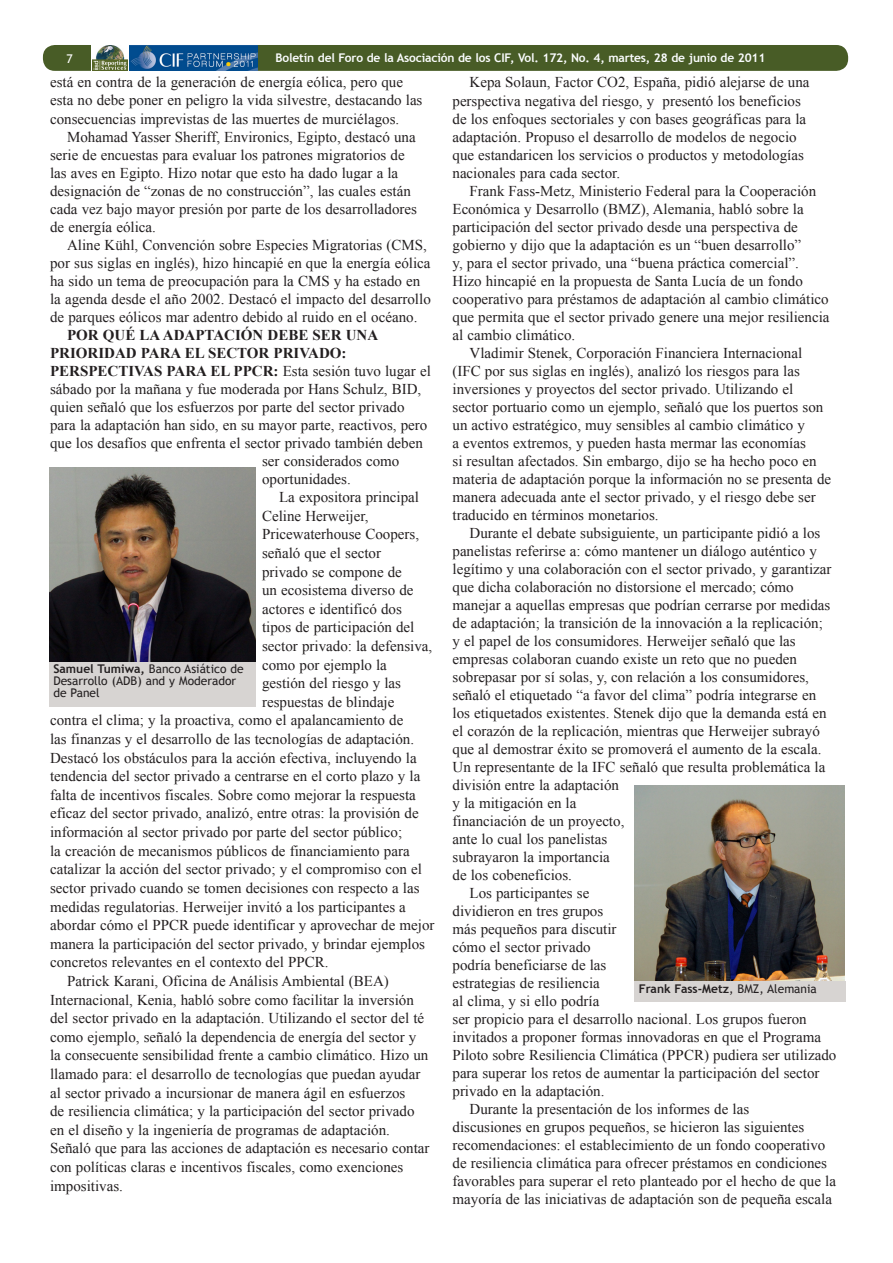
<style>
.page{position:relative;width:893px;height:1263px;background:#fff}
.page>*{position:absolute;margin:0;border:0;box-sizing:border-box;transform-origin:0 0}
.ENB_-_Body{font:15px/18px "Times New Roman";color:#231f20}
.ENB_-_Body-2{font:700 15px "Times New Roman";color:#231f20}
.t1{font:700 12px "Trebuchet MS";letter-spacing:-.015em;color:#fbfdfe}
.Image_caption{font:12px/12px "Trebuchet MS";color:#231f20}
.Image_caption-2{font:700 12px "Trebuchet MS";color:#231f20}
.t2{font:12px "Trebuchet MS";color:#fff}
.s1{font-weight:400}
.s2{font-weight:700}
</style>
<div class="page">
<div style="left:43px;top:45px;width:805px;height:26px;background:#485c26;border-radius:12px"></div>
<div style="left:91px;top:44px;width:38px;height:27px;background:#fff"></div>
<img style="left:92px;top:45px;width:36px;height:26px">
<div style="left:128px;top:45px;width:130px;height:26px;background:#014c8f"></div>
<img style="left:130px;top:45px;width:127px;height:26px">
<img style="left:49px;top:468px;width:206px;height:194px">
<div style="left:49px;top:662px;width:206px;height:44px;background:#d7d4d2"></div>
<img style="left:635px;top:785px;width:209px;height:196px">
<div style="left:635px;top:981px;width:211px;height:21px;background:#d7d4d2"></div>
<p class="t2" style="left:67px;top:51px;width:8px">7</p>
<p class="t1" style="left:276px;top:50px;width:491px">Boletín del Foro de la Asociación de los CIF, Vol. 172, No. 4, martes, 28 de junio de 2011</p>
<p class="ENB_-_Body" style="left:50px;top:73px;width:374px">está en contra de la generación de energía eólica, pero que esta no debe poner en peligro la vida silvestre, destacando las consecuencias imprevistas de las muertes de murciélagos.</p>
<p class="ENB_-_Body" style="left:50px;top:127px;width:368px;text-indent:17px">Mohamad Yasser Sheriff, Environics, Egipto, destacó una serie de encuestas para evaluar los patrones migratorios de las aves en Egipto. Hizo notar que esto ha dado lugar a la designación de “zonas de no construcción”, las cuales están cada vez bajo mayor presión por parte de los desarrolladores de energía eólica.</p>
<p class="ENB_-_Body" style="left:50px;top:235px;width:382px;text-indent:17px">Aline Kühl, Convención sobre Especies Migratorias (CMS, por sus siglas en inglés), hizo hincapié en que la energía eólica ha sido un tema de preocupación para la CMS y ha estado en la agenda desde el año 2002. Destacó el impacto del desarrollo de parques eólicos mar adentro debido al ruido en el océano.</p>
<p class="ENB_-_Body-2" style="left:67px;top:324px;width:313px">POR QUÉ LA ADAPTACIÓN DEBE SER UNA</p>
<p class="ENB_-_Body-2" style="left:50px;top:342px;width:298px">PRIORIDAD PARA EL SECTOR PRIVADO:</p>
<p class="ENB_-_Body-2" style="left:50px;top:360px;width:382px">PERSPECTIVAS PARA EL PPCR: <span class="s1">Esta sesión tuvo lugar el</span></p>
<p class="ENB_-_Body" style="left:50px;top:379px;width:373px">sábado por la mañana y fue moderada por Hans Schulz, BID,</p>
<p class="ENB_-_Body" style="left:50px;top:397px;width:356px">quien señaló que los esfuerzos por parte del sector privado</p>
<p class="ENB_-_Body" style="left:50px;top:415px;width:379px">para la adaptación han sido, en su mayor parte, reactivos, pero</p>
<p class="ENB_-_Body" style="left:50px;top:433px;width:374px">que los desafíos que enfrenta el sector privado también deben</p>
<p class="ENB_-_Body" style="left:262px;top:451px;width:139px">ser considerados como</p>
<p class="ENB_-_Body" style="left:262px;top:469px;width:90px">oportunidades.</p>
<p class="ENB_-_Body" style="left:279px;top:488px;width:141px">La expositora principal</p>
<p class="ENB_-_Body" style="left:262px;top:507px;width:108px">Celine Herweijer,</p>
<p class="ENB_-_Body" style="left:262px;top:525px;width:158px">Pricewaterhouse Coopers,</p>
<p class="ENB_-_Body" style="left:262px;top:544px;width:121px">señaló que el sector</p>
<p class="ENB_-_Body" style="left:262px;top:562px;width:141px">privado se compone de</p>
<p class="ENB_-_Body" style="left:262px;top:581px;width:153px">un ecosistema diverso de</p>
<p class="ENB_-_Body" style="left:262px;top:600px;width:141px">actores e identificó dos</p>
<p class="ENB_-_Body" style="left:262px;top:618px;width:154px">tipos de participación del</p>
<p class="ENB_-_Body" style="left:262px;top:637px;width:172px">sector privado: la defensiva,</p>
<p class="ENB_-_Body" style="left:262px;top:655px;width:126px">como por ejemplo la</p>
<p class="ENB_-_Body" style="left:262px;top:674px;width:140px">gestión del riesgo y las</p>
<p class="ENB_-_Body" style="left:262px;top:693px;width:134px">respuestas de blindaje</p>
<p class="ENB_-_Body" style="left:50px;top:711px;width:355px">contra el clima; y la proactiva, como el apalancamiento de</p>
<p class="ENB_-_Body" style="left:50px;top:730px;width:366px">las finanzas y el desarrollo de las tecnologías de adaptación.</p>
<p class="ENB_-_Body" style="left:50px;top:748px;width:368px">Destacó los obstáculos para la acción efectiva, incluyendo la</p>
<p class="ENB_-_Body" style="left:50px;top:767px;width:372px">tendencia del sector privado a centrarse en el corto plazo y la</p>
<p class="ENB_-_Body" style="left:50px;top:786px;width:367px">falta de incentivos fiscales. Sobre como mejorar la respuesta</p>
<p class="ENB_-_Body" style="left:50px;top:804px;width:370px">eficaz del sector privado, analizó, entre otras: la provisión de</p>
<p class="ENB_-_Body" style="left:50px;top:823px;width:354px">información al sector privado por parte del sector público;</p>
<p class="ENB_-_Body" style="left:50px;top:841px;width:361px">la creación de mecanismos públicos de financiamiento para</p>
<p class="ENB_-_Body" style="left:50px;top:860px;width:373px">catalizar la acción del sector privado; y el compromiso con el</p>
<p class="ENB_-_Body" style="left:50px;top:879px;width:371px">sector privado cuando se tomen decisiones con respecto a las</p>
<p class="ENB_-_Body" style="left:50px;top:897px;width:357px">medidas regulatorias. Herweijer invitó a los participantes a</p>
<p class="ENB_-_Body" style="left:50px;top:916px;width:386px">abordar cómo el PPCR puede identificar y aprovechar de mejor</p>
<p class="ENB_-_Body" style="left:50px;top:934px;width:376px">manera la participación del sector privado, y brindar ejemplos</p>
<p class="ENB_-_Body" style="left:50px;top:953px;width:280px">concretos relevantes en el contexto del PPCR.</p>
<p class="ENB_-_Body" style="left:50px;top:971px;width:381px;line-height:18.6px;text-indent:17px">Patrick Karani, Oficina de Análisis Ambiental (BEA)<br>Internacional, Kenia, habló sobre como facilitar la inversión del sector privado en la adaptación. Utilizando el sector del té como ejemplo, señaló la dependencia de energía del sector y la consecuente sensibilidad frente a cambio climático. Hizo un llamado para: el desarrollo de tecnologías que puedan ayudar al sector privado a incursionar de manera ágil en esfuerzos<br>de resiliencia climática; y la participación del sector privado en el diseño y la ingeniería de programas de adaptación.<br>Señaló que para las acciones de adaptación es necesario contar con políticas claras e incentivos fiscales, como exenciones impositivas.</p>
<p class="ENB_-_Body" style="left:452px;top:73px;width:359px;text-indent:17px">Kepa Solaun, Factor CO2, España, pidió alejarse de una perspectiva negativa del riesgo, y presentó los beneficios de los enfoques sectoriales y con bases geográficas para la adaptación. Propuso el desarrollo de modelos de negocio que estandaricen los servicios o productos y metodologías nacionales para cada sector.</p>
<p class="ENB_-_Body" style="left:452px;top:182px;width:378px;text-indent:17px">Frank Fass-Metz, Ministerio Federal para la Cooperación Económica y Desarrollo (BMZ), Alemania, habló sobre la participación del sector privado desde una perspectiva de gobierno y dijo que la adaptación es un “buen desarrollo”<br>y, para el sector privado, una “buena práctica comercial”.<br>Hizo hincapié en la propuesta de Santa Lucía de un fondo cooperativo para préstamos de adaptación al cambio climático que permita que el sector privado genere una mejor resiliencia al cambio climático.</p>
<p class="ENB_-_Body" style="left:452px;top:344px;width:380px;text-indent:17px">Vladimir Stenek, Corporación Financiera Internacional (IFC por sus siglas en inglés), analizó los riesgos para las inversiones y proyectos del sector privado. Utilizando el sector portuario como un ejemplo, señaló que los puertos son un activo estratégico, muy sensibles al cambio climático y<br>a eventos extremos, y pueden hasta mermar las economías<br>si resultan afectados. Sin embargo, dijo se ha hecho poco en materia de adaptación porque la información no se presenta de manera adecuada ante el sector privado, y el riesgo debe ser traducido en términos monetarios.</p>
<p class="ENB_-_Body" style="left:452px;top:524px;width:381px;text-indent:17px">Durante el debate subsiguiente, un participante pidió a los panelistas referirse a: cómo mantener un diálogo auténtico y legítimo y una colaboración con el sector privado, y garantizar que dicha colaboración no distorsione el mercado; cómo manejar a aquellas empresas que podrían cerrarse por medidas de adaptación; la transición de la innovación a la replicación; y el papel de los consumidores. Herweijer señaló que las empresas colaboran cuando existe un reto que no pueden sobrepasar por sí solas, y, con relación a los consumidores, señaló el etiquetado “a favor del clima” podría integrarse en los etiquetados existentes. Stenek dijo que la demanda está en el corazón de la replicación, mientras que Herweijer subrayó que al demostrar éxito se promoverá el aumento de la escala.<br>Un representante de la IFC señaló que resulta problemática la división entre la adaptación<br>y la mitigación en la<br>financiación de un proyecto,<br>ante lo cual los panelistas<br>subrayaron la importancia<br>de los cobeneficios.</p>
<p class="ENB_-_Body" style="left:452px;top:884px;width:385px;text-indent:17px">Los participantes se<br>dividieron en tres grupos<br>más pequeños para discutir<br>cómo el sector privado<br>podría beneficiarse de las<br>estrategias de resiliencia<br>al clima, y si ello podría<br>ser propicio para el desarrollo nacional. Los grupos fueron invitados a proponer formas innovadoras en que el Programa Piloto sobre Resiliencia Climática (PPCR) pudiera ser utilizado para superar los retos de aumentar la participación del sector privado en la adaptación.</p>
<p class="ENB_-_Body" style="left:452px;top:1100px;width:385px;text-indent:17px">Durante la presentación de los informes de las<br>discusiones en grupos pequeños, se hicieron las siguientes recomendaciones: el establecimiento de un fondo cooperativo de resiliencia climática para ofrecer préstamos en condiciones favorables para superar el reto planteado por el hecho de que la mayoría de las iniciativas de adaptación son de pequeña escala</p>
<p class="Image_caption" style="left:53px;top:663px;width:192px"><span class="s2">Samuel Tumiwa,</span> Banco Asiático de<br>Desarrollo (ADB) and y Moderador de Panel</p>
<p class="Image_caption-2" style="left:639px;top:981px;width:179px">Frank Fass-Metz<span class="s1">, BMZ, Alemania</span></p>
</div>
